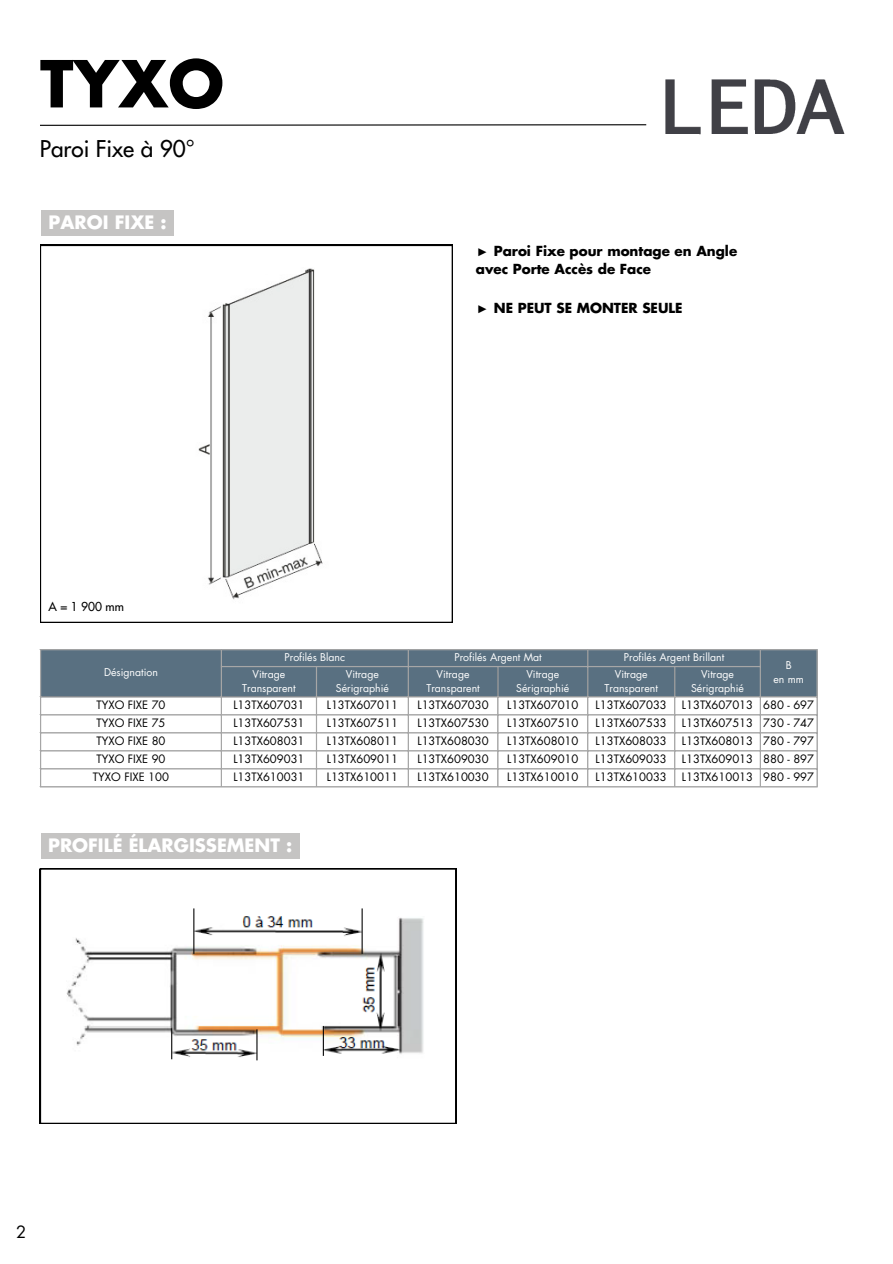
<style>
.page{position:relative;width:893px;height:1264px;background:#fff}
.page>*{position:absolute;margin:0;border:0;box-sizing:border-box;transform-origin:0 0}
.t1{font:700 63px "Futura Std";color:#000}
.t2{font:500 22.5px "Futura Std";color:#000}
.t3{font:700 18px "Futura Std";color:#fff}
.t4{font:16.5px "Futura Std";color:#000}
.t5{font:700 13.5px/18px "Futura Std";color:#000}
.t6{font:500 12px "Futura Std";color:#000}
.t7{font:11.25px "Futura Std";color:#000}
.t8{font:10.5px/14px "Futura Std";color:#fff;text-align:center}
.s1{font-family:"Liberation Serif";font-weight:400}
</style>
<div class="page">
<div style="left:41px;top:650px;width:775px;height:46px;background:#597081"></div>
<svg style="left:317px;top:697px;width:499px;height:89px"></svg>
<hr style="left:40px;top:650px;width:1px;height:136px;background:#a6a6a6">
<hr style="left:221px;top:650px;width:1px;height:136px;background:#a6a6a6">
<hr style="left:316px;top:667px;width:1px;height:119px;background:#a6a6a6">
<hr style="left:407px;top:650px;width:2px;height:136px;background:#a6a6a6">
<hr style="left:497px;top:667px;width:1px;height:119px;background:#a6a6a6">
<hr style="left:587px;top:650px;width:1px;height:136px;background:#a6a6a6">
<hr style="left:674px;top:667px;width:1px;height:119px;background:#a6a6a6">
<hr style="left:759px;top:650px;width:1px;height:136px;background:#a6a6a6">
<hr style="left:816px;top:650px;width:1px;height:136px;background:#a6a6a6">
<hr style="left:40px;top:649px;width:777px;height:1px;background:#a6a6a6">
<hr style="left:221px;top:666px;width:539px;height:1px;background:#a6a6a6">
<hr style="left:40px;top:696px;width:777px;height:1px;background:#a6a6a6">
<hr style="left:40px;top:714px;width:777px;height:1px;background:#a6a6a6">
<hr style="left:40px;top:732px;width:777px;height:1px;background:#a6a6a6">
<hr style="left:40px;top:750px;width:777px;height:1px;background:#a6a6a6">
<hr style="left:40px;top:768px;width:777px;height:1px;background:#a6a6a6">
<hr style="left:40px;top:786px;width:777px;height:1px;background:#a6a6a6">
<svg style="left:40px;top:245px;width:412px;height:378px"></svg>
<svg style="left:40px;top:868px;width:416px;height:255px"></svg>
<img style="left:665px;top:79px;width:180px;height:56px">
<svg style="left:40px;top:124px;width:607px;height:2px"></svg>
<img style="left:170px;top:260px;width:174px;height:347px">
<img style="left:66px;top:907px;width:360px;height:156px">
<div style="left:41px;top:210px;width:133px;height:26px;background:#c5c4c3"></div>
<div style="left:41px;top:833px;width:258px;height:26px;background:#c5c4c3"></div>
<h1 class="t1" style="left:40px;top:55px;width:185px">TYXO</h1>
<h2 class="t2" style="left:40px;top:139px;width:156px">Paroi Fixe à 90°</h2>
<h3 class="t3" style="left:49px;top:214px;width:120px">PAROI FIXE :</h3>
<p class="t5" style="left:476px;top:242px;width:263px"><span class="s1">►</span> Paroi Fixe pour montage en Angle avec Porte Accès de Face</p>
<p class="t5" style="left:476px;top:299px;width:208px"><span class="s1">►</span> NE PEUT SE MONTER SEULE</p>
<p class="t6" style="left:49px;top:601px;width:77px">A=1900mm</p>
<p class="t8" style="left:104px;top:665px;width:55px">Désignation</p>
<p class="t8" style="left:284px;top:650px;width:62px">Profilés Blanc</p>
<p class="t8" style="left:454px;top:650px;width:89px">Profilés Argent Mat</p>
<p class="t8" style="left:623px;top:650px;width:102px">Profilés Argent Brillant</p>
<p class="t8" style="left:242px;top:667px;width:55px">Vitrage<br>Transparent</p>
<p class="t8" style="left:336px;top:667px;width:55px">Vitrage<br>Sérigraphié</p>
<p class="t8" style="left:426px;top:667px;width:55px">Vitrage<br>Transparent</p>
<p class="t8" style="left:516px;top:667px;width:55px">Vitrage<br>Sérigraphié</p>
<p class="t8" style="left:604px;top:667px;width:55px">Vitrage<br>Transparent</p>
<p class="t8" style="left:691px;top:667px;width:55px">Vitrage<br>Sérigraphié</p>
<p class="t8" style="left:773px;top:658px;width:32px">B<br>en mm</p>
<p class="t7" style="left:96px;top:699px;width:71px">TYXO FIXE 70</p>
<p class="t7" style="left:233px;top:699px;width:73px">L13TX607031</p>
<p class="t7" style="left:327px;top:699px;width:73px">L13TX607011</p>
<p class="t7" style="left:417px;top:699px;width:73px">L13TX607030</p>
<p class="t7" style="left:507px;top:699px;width:73px">L13TX607010</p>
<p class="t7" style="left:595px;top:699px;width:73px">L13TX607033</p>
<p class="t7" style="left:682px;top:699px;width:134px">L13TX607013 680 - 697</p>
<p class="t7" style="left:96px;top:717px;width:71px">TYXO FIXE 75</p>
<p class="t7" style="left:233px;top:717px;width:73px">L13TX607531</p>
<p class="t7" style="left:327px;top:717px;width:73px">L13TX607511</p>
<p class="t7" style="left:417px;top:717px;width:73px">L13TX607530</p>
<p class="t7" style="left:507px;top:717px;width:73px">L13TX607510</p>
<p class="t7" style="left:595px;top:717px;width:73px">L13TX607533</p>
<p class="t7" style="left:682px;top:717px;width:134px">L13TX607513 730 - 747</p>
<p class="t7" style="left:96px;top:735px;width:71px">TYXO FIXE 80</p>
<p class="t7" style="left:233px;top:735px;width:73px">L13TX608031</p>
<p class="t7" style="left:327px;top:735px;width:73px">L13TX608011</p>
<p class="t7" style="left:417px;top:735px;width:73px">L13TX608030</p>
<p class="t7" style="left:507px;top:735px;width:73px">L13TX608010</p>
<p class="t7" style="left:595px;top:735px;width:73px">L13TX608033</p>
<p class="t7" style="left:682px;top:735px;width:134px">L13TX608013 780 - 797</p>
<p class="t7" style="left:96px;top:753px;width:71px">TYXO FIXE 90</p>
<p class="t7" style="left:233px;top:753px;width:73px">L13TX609031</p>
<p class="t7" style="left:327px;top:753px;width:73px">L13TX609011</p>
<p class="t7" style="left:417px;top:753px;width:73px">L13TX609030</p>
<p class="t7" style="left:507px;top:753px;width:73px">L13TX609010</p>
<p class="t7" style="left:595px;top:753px;width:73px">L13TX609033</p>
<p class="t7" style="left:682px;top:753px;width:134px">L13TX609013 880 - 897</p>
<p class="t7" style="left:93px;top:771px;width:78px">TYXO FIXE 100</p>
<p class="t7" style="left:233px;top:771px;width:73px">L13TX610031</p>
<p class="t7" style="left:327px;top:771px;width:73px">L13TX610011</p>
<p class="t7" style="left:417px;top:771px;width:73px">L13TX610030</p>
<p class="t7" style="left:507px;top:771px;width:73px">L13TX610010</p>
<p class="t7" style="left:595px;top:771px;width:73px">L13TX610033</p>
<p class="t7" style="left:682px;top:771px;width:134px">L13TX610013 980 - 997</p>
<h3 class="t3" style="left:48px;top:837px;width:246px">PROFILÉ ÉLARGISSEMENT :</h3>
<h3 class="t4" style="left:16px;top:1223px;width:12px">2</h3>
</div>
